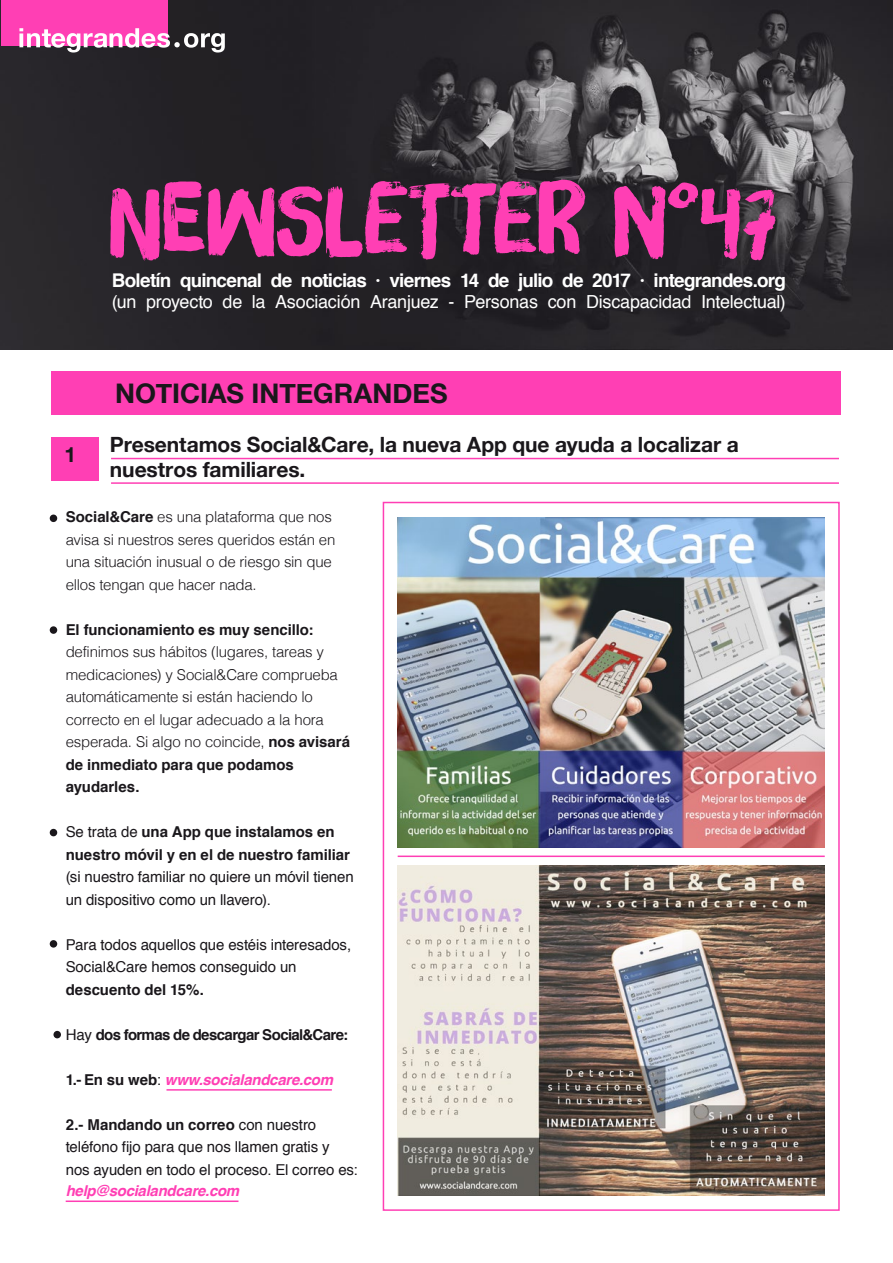
<style>
.page{position:relative;width:893px;height:1263px;background:#fff}
.page>*{position:absolute;margin:0;border:0;box-sizing:border-box;transform-origin:0 0}
.t1{font:96.45px "Brush Up";color:#ff3fb4}
.t2{font:700 27px "Helvetica Neue";color:#1a171b}
.t3{font:700 21px/25.2px "Helvetica Neue";letter-spacing:-.005em;color:#1a171b}
.t4{font:700 18.9px "Helvetica";letter-spacing:-.04em;color:#fff}
.t5{font:18px "Helvetica";letter-spacing:-.015em;color:#fff}
.t6{font:300 15px/22.5px "Helvetica";letter-spacing:-.015em;color:#1a171b}
.t7{font:15px/22.5px "Helvetica";letter-spacing:-.005em;color:#1a171b}
.t8{font:700 15px/22.5px "Helvetica";letter-spacing:-.005em;color:#1a171b}
.t9{font:italic 700 15px "Helvetica";letter-spacing:-.02em;color:#ff3fb4}
.t10{font:700 15px "Helvetica";letter-spacing:-.04em;color:#1a171b}
.s1{font-weight:700}
.s2{font-weight:400}
.s3{font-style:normal;color:#1a171b}
.s4{font-weight:400;font-style:normal;color:#1a171b}
</style>
<div class="page">
<div style="left:52px;top:371px;width:789px;height:44px;background:#ff3fb4"></div>
<img style="left:0;top:0;width:893px;height:350px">
<div style="left:383px;top:502px;width:457px;height:709px;border:2px solid #ff3fb4"></div>
<div style="left:52px;top:437px;width:47px;height:43px;background:#ff3fb4"></div>
<hr style="left:111px;top:482px;width:728px;height:2px;background:#ff3fb4">
<hr style="left:111px;top:458px;width:728px;height:1px;background:#ff3fb4">
<div style="left:2px;top:0;width:166px;height:45px;background:#ff3fb4"></div>
<svg style="left:19px;top:28px;width:206px;height:25px"></svg>
<div style="left:50px;top:514px;width:7px;height:8px;background:#1a171b;border-radius:50%"></div>
<div style="left:50px;top:626px;width:7px;height:8px;background:#1a171b;border-radius:50%"></div>
<div style="left:50px;top:829px;width:7px;height:7px;background:#1a171b;border-radius:50%"></div>
<div style="left:50px;top:940px;width:7px;height:7px;background:#1a171b;border-radius:50%"></div>
<div style="left:53px;top:1031px;width:8px;height:7px;background:#1a171b;border-radius:50%"></div>
<img style="left:398px;top:517px;width:427px;height:330px">
<hr style="left:398px;top:855px;width:427px;height:2px;background:#ff3fb4">
<img style="left:398px;top:865px;width:427px;height:330px">
<hr style="left:166px;top:1089px;width:166px;height:1px;background:#ff3fb4">
<hr style="left:66px;top:1200px;width:172px;height:2px;background:#ff3fb4">
<h1 class="t1" style="left:110px;top:161px;width:668px">NEWSLETTER Nº47</h1>
<p class="t4" style="left:112px;top:265px;width:675px">Boletín quincenal de noticias · viernes 14 de julio de 2017 · integrandes.org</p>
<p class="t5" style="left:112px;top:288px;width:675px">(un proyecto de la Asociación Aranjuez - Personas con Discapacidad Intelectual)</p>
<h3 class="t3" style="left:65px;top:443px;width:13px">1</h3>
<h2 class="t2" style="left:115px;top:372px;width:334px">NOTICIAS INTEGRANDES</h2>
<h3 class="t3" style="left:110px;top:432px;width:630px">Presentamos Social&amp;Care, la nueva App que ayuda a localizar a nuestros familiares.</h3>
<p class="t6" style="left:66px;top:505px;width:271px"><span class="s1">Social&amp;Care</span> es una plataforma que nos avisa si nuestros seres queridos están en una situación inusual o de riesgo sin que ellos tengan que hacer nada.</p>
<p class="t8" style="left:66px;top:618px;width:249px">El funcionamiento es muy sencillo:</p>
<p class="t6" style="left:66px;top:640px;width:286px">definimos sus hábitos (lugares, tareas y medicaciones) y Social&amp;Care comprueba automáticamente si están haciendo lo correcto en el lugar adecuado a la hora esperada. Si algo no coincide, <span class="s1">nos avisará de inmediato para que podamos ayudarles.</span></p>
<p class="t8" style="left:66px;top:821px;width:286px"><span class="s2">Se trata de</span> una App que instalamos en nuestro móvil y en el de nuestro familiar</p>
<p class="t7" style="left:66px;top:866px;width:290px">(si nuestro familiar no quiere un móvil tienen un dispositivo como un llavero).</p>
<p class="t7" style="left:66px;top:934px;width:287px">Para todos aquellos que estéis interesados,<br>Social&amp;Care hemos conseguido un</p>
<p class="t8" style="left:66px;top:978px;width:140px">descuento del 15%.</p>
<p class="t10" style="left:66px;top:1022px;width:284px"><span class="s2">Hay</span> dos formas de descargar Social&amp;Care:</p>
<p class="t9" style="left:66px;top:1067px;width:269px"><span class="s3">1.- En su web</span><span class="s4">:</span> www.socialandcare.com</p>
<p class="t7" style="left:66px;top:1114px;width:294px"><span class="s1">2.- Mandando un correo</span> con nuestro teléfono fijo para que nos llamen gratis y<br>nos ayuden en todo el proceso. El correo es:</p>
<p class="t9" style="left:66px;top:1178px;width:175px">help@socialandcare.com</p>
</div>
